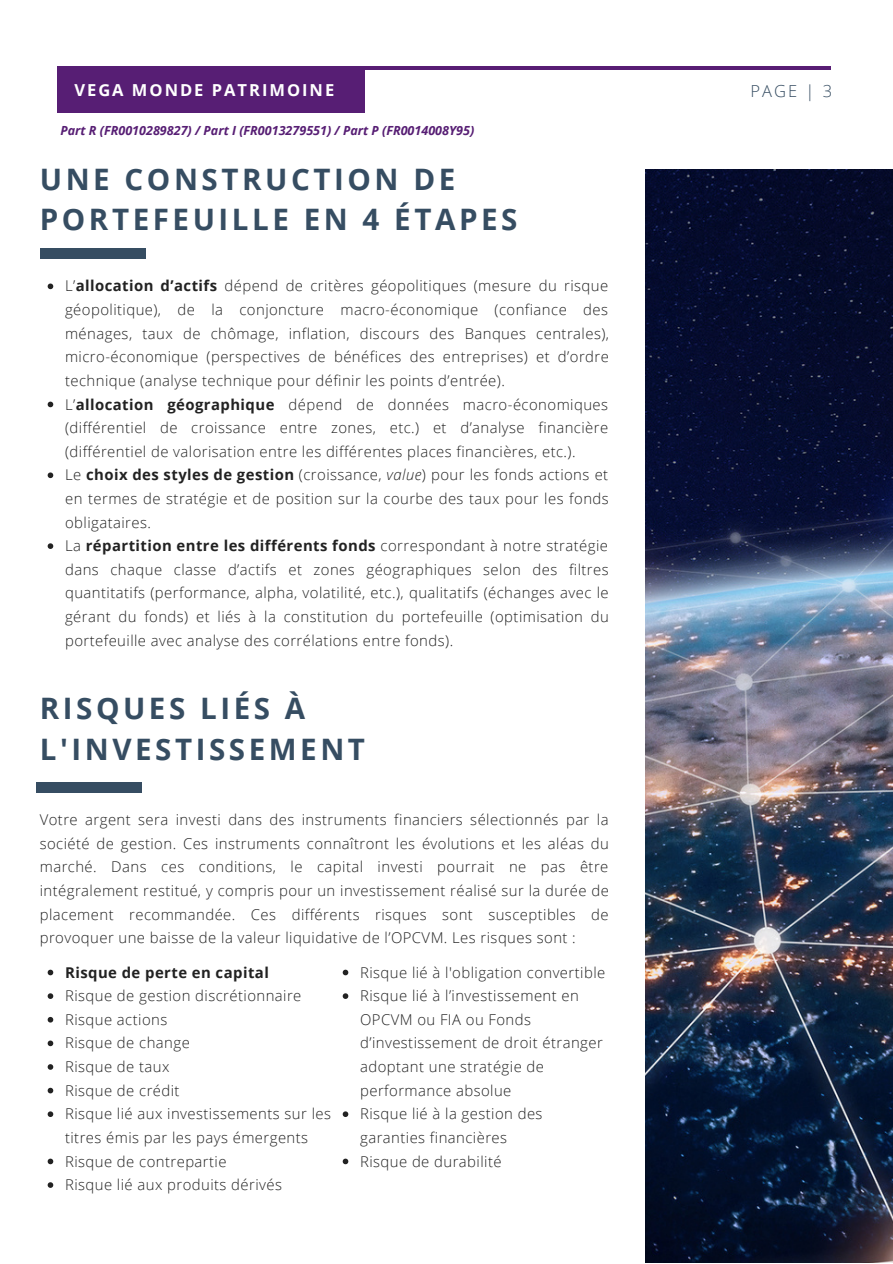
<style>
.page{position:relative;width:893px;height:1264px;background:#fff}
.page>*{position:absolute;margin:0;border:0;box-sizing:border-box;transform-origin:0 0}
.t1{font:700 29.55px/40.5px "Open Sans";letter-spacing:.12em;color:#364d62}
.t2{font:700 16.5px "Open Sans";letter-spacing:.12em;color:#fff}
.t3{font:300 16.5px "Open Sans";color:#364d62}
.t4{font:300 14.85px/23.5px "Open Sans";letter-spacing:.03em;color:#222}
.t5{font:700 14.85px "Open Sans";letter-spacing:.03em;color:#222}
.t6{font:italic 700 12.6px "Open Sans";color:#571e74}
.s1{font-weight:700}
.s2{font-style:italic}
</style>
<div class="page">
<hr style="left:60px;top:66px;width:770px;height:4px;background:#581d74">
<img style="left:645px;top:170px;width:247px;height:1092px">
<div style="left:40px;top:249px;width:105px;height:10px;background:#364d62"></div>
<div style="left:36px;top:782px;width:106px;height:11px;background:#364d62"></div>
<svg style="left:48px;top:283px;width:5px;height:6px"></svg>
<svg style="left:48px;top:401px;width:5px;height:6px"></svg>
<svg style="left:48px;top:472px;width:5px;height:6px"></svg>
<svg style="left:48px;top:543px;width:5px;height:6px"></svg>
<svg style="left:48px;top:969px;width:5px;height:6px"></svg>
<svg style="left:48px;top:993px;width:5px;height:5px"></svg>
<svg style="left:48px;top:1016px;width:5px;height:6px"></svg>
<svg style="left:48px;top:1040px;width:5px;height:6px"></svg>
<svg style="left:48px;top:1064px;width:5px;height:5px"></svg>
<svg style="left:48px;top:1087px;width:5px;height:6px"></svg>
<svg style="left:48px;top:1111px;width:5px;height:5px"></svg>
<svg style="left:48px;top:1158px;width:5px;height:6px"></svg>
<svg style="left:48px;top:1182px;width:5px;height:5px"></svg>
<svg style="left:342px;top:969px;width:6px;height:6px"></svg>
<svg style="left:342px;top:993px;width:6px;height:5px"></svg>
<svg style="left:342px;top:1111px;width:6px;height:5px"></svg>
<svg style="left:342px;top:1158px;width:6px;height:6px"></svg>
<div style="left:57px;top:66px;width:307px;height:46px;background:#571e74"></div>
<p class="t2" style="left:74px;top:78px;width:261px">VEGA MONDE PATRIMOINE</p>
<p class="t6" style="left:60px;top:121px;width:415px">Part R (FR0010289827) / Part I (FR0013279551) / Part P (FR0014008Y95)</p>
<h1 class="t1" style="left:40px;top:158px;width:479px">UNE CONSTRUCTION DE<br>PORTEFEUILLE EN 4 ÉTAPES</h1>
<p class="t4" style="left:65px;top:274px;width:545px">L’<span class="s1">allocation d’actifs</span> dépend de critères géopolitiques (mesure du risque géopolitique), de la conjoncture macro-économique (confiance des ménages, taux de chômage, inflation, discours des Banques centrales), micro-économique (perspectives de bénéfices des entreprises) et d’ordre technique (analyse technique pour définir les points d’entrée).<br>L’<span class="s1">allocation géographique</span> dépend de données macro-économiques (différentiel de croissance entre zones, etc.) et d’analyse financière (différentiel de valorisation entre les différentes places financières, etc.).<br>Le <span class="s1">choix des styles de gestion</span> (croissance, <span class="s2">value</span>) pour les fonds actions et en termes de stratégie et de position sur la courbe des taux pour les fonds obligataires.<br>La <span class="s1">répartition entre les différents fonds</span> correspondant à notre stratégie dans chaque classe d’actifs et zones géographiques selon des filtres quantitatifs (performance, alpha, volatilité, etc.), qualitatifs (échanges avec le gérant du fonds) et liés à la constitution du portefeuille (optimisation du portefeuille avec analyse des corrélations entre fonds).</p>
<h1 class="t1" style="left:40px;top:687px;width:327px">RISQUES LIÉS À<br>L'INVESTISSEMENT</h1>
<p class="t4" style="left:40px;top:807px;width:570px;text-align:justify">Votre argent sera investi dans des instruments financiers sélectionnés par la société de gestion. Ces instruments connaîtront les évolutions et les aléas du marché. Dans ces conditions, le capital investi pourrait ne pas être intégralement restitué, y compris pour un investissement réalisé sur la durée de placement recommandée. Ces différents risques sont susceptibles de provoquer une baisse de la valeur liquidative de l’OPCVM. Les risques sont :</p>
<p class="t5" style="left:65px;top:961px;width:205px">Risque de perte en capital</p>
<p class="t4" style="left:65px;top:983px;width:267px">Risque de gestion discrétionnaire<br>Risque actions<br>Risque de change<br>Risque de taux<br>Risque de crédit<br>Risque lié aux investissements sur les titres émis par les pays émergents<br>Risque de contrepartie<br>Risque lié aux produits dérivés</p>
<p class="t4" style="left:360px;top:960px;width:247px">Risque lié à l'obligation convertible<br>Risque lié à l’investissement en<br>OPCVM ou FIA ou Fonds d’investissement de droit étranger adoptant une stratégie de performance absolue<br>Risque lié à la gestion des garanties financières<br>Risque de durabilité</p>
<p class="t3" style="left:750px;top:80px;width:83px">PAGE | 3</p>
</div>
